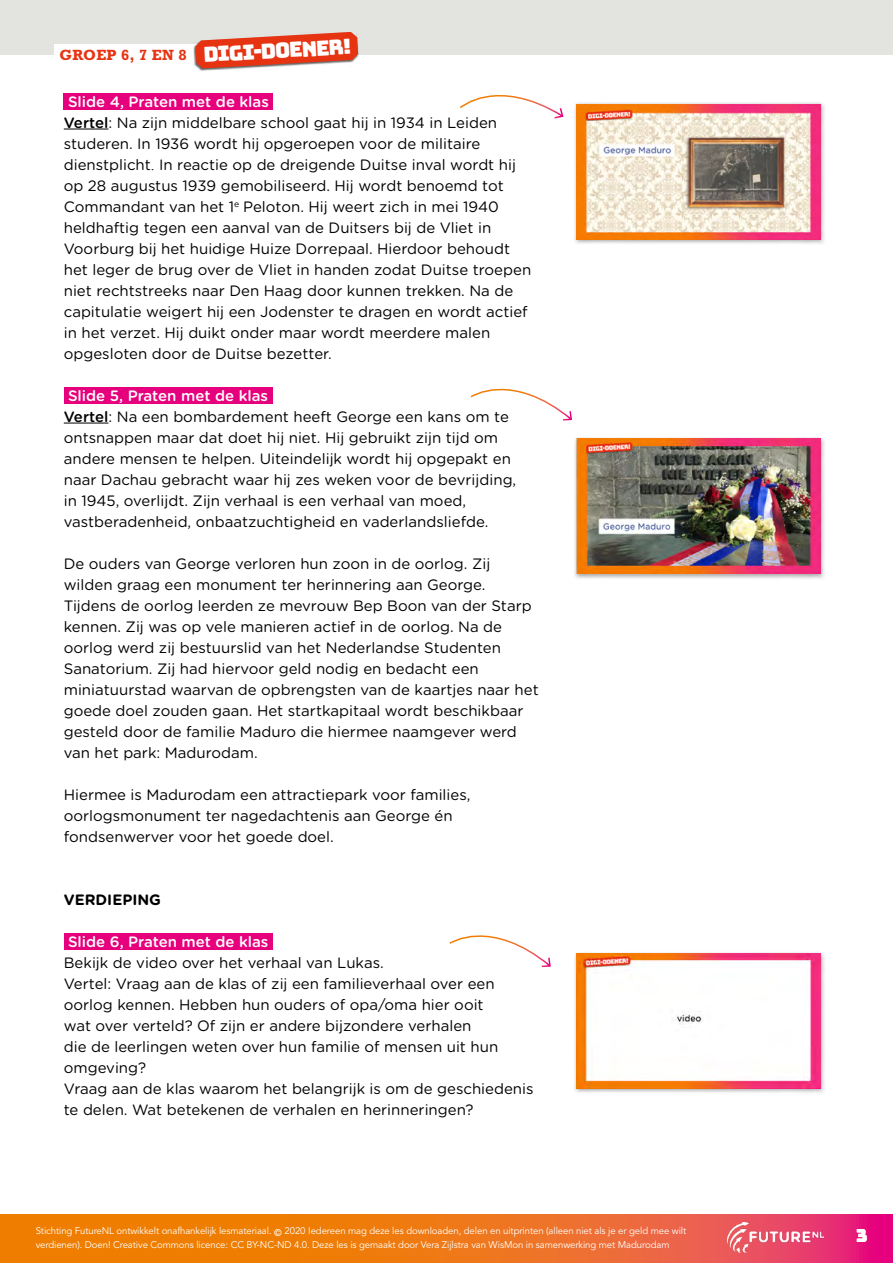
<style>
.page{position:relative;width:893px;height:1263px;background:#fff}
.page>*{position:absolute;margin:0;border:0;box-sizing:border-box;transform-origin:0 0}
.t1{font:20.85px "Bungee";color:#fff}
.t2{font:18px "Bungee";color:#fff}
.t3{font:15px/21px "Gotham Rounded";color:#000}
.t4{font:500 15px "Gotham Rounded";color:#fff}
.t5{font:700 15px "Rockwell Std";letter-spacing:.02em;color:#e63312}
.t6{font:700 15px "Gotham Rounded";color:#000}
.t7{font:9.6px/13.5px "Avenir LT Std";letter-spacing:-.01em;color:#fff}
.s1{font-weight:500;color:#fff}
.s2{font-weight:500}
.s3{font-family:"Times New Roman"}
</style>
<div class="page">
<svg style="left:0;top:1214px;width:893px;height:49px;background:#ed6c22"></svg>
<div style="left:0;top:0;width:893px;height:55px;background:#e3e3df"></div>
<div style="left:54px;top:44px;width:161px;height:21px;background:#fff"></div>
<div style="left:194px;top:32px;width:165px;height:39px;background:#000;opacity:.6"></div>
<svg style="left:195px;top:32px;width:163px;height:36px"></svg>
<img style="left:727px;top:1222px;width:97px;height:31px">
<div style="left:64px;top:93px;width:209px;height:17px;background:#e6007d"></div>
<hr style="left:64px;top:129px;width:44px;height:1px;background:#000">
<div style="left:64px;top:387px;width:208px;height:17px;background:#e6007d"></div>
<hr style="left:64px;top:423px;width:44px;height:1px;background:#000">
<div style="left:64px;top:933px;width:209px;height:17px;background:#e6007d"></div>
<div style="left:574px;top:102px;width:252px;height:143px;background:#000;opacity:.35"></div>
<img style="left:576px;top:104px;width:244px;height:135px">
<div style="left:574px;top:436px;width:252px;height:144px;background:#000;opacity:.35"></div>
<img style="left:576px;top:439px;width:244px;height:135px">
<div style="left:574px;top:951px;width:252px;height:143px;background:#000;opacity:.35"></div>
<img style="left:576px;top:953px;width:244px;height:136px">
<svg style="left:460px;top:95px;width:104px;height:24px"></svg>
<svg style="left:470px;top:388px;width:102px;height:33px"></svg>
<svg style="left:449px;top:935px;width:102px;height:33px"></svg>
<p class="t5" style="left:59px;top:46px;width:129px">GROEP 6, 7 EN 8</p>
<h1 class="t1" style="left:203px;top:42px;width:150px;rotate:-3deg">digi-doener!</h1>
<p class="t3" style="left:64px;top:90px;width:469px"><span class="s1">Slide 4, Praten met de klas<br></span><span class="s2">Vertel</span>: Na zijn middelbare school gaat hij in 1934 in Leiden studeren. In 1936 wordt hij opgeroepen voor de militaire dienstplicht<span class="s3">.</span> In reactie op de dreigende Duitse inval wordt hij op 28 augustus 1939 gemobiliseerd. Hij wordt benoemd tot Commandant van het 1<sup>e</sup> Peloton. Hij weert zich in mei 1940 heldhaftig tegen een aanval van de Duitsers bij de Vliet in Voorburg bij het huidige Huize Dorrepaal. Hierdoor behoudt het leger de brug over de Vliet in handen zodat Duitse troepen niet rechtstreeks naar Den Haag door kunnen trekken. Na de capitulatie weigert hij een Jodenster te dragen en wordt actief in het verzet. Hij duikt onder maar wordt meerdere malen opgesloten door de Duitse bezetter.</p>
<p class="t3" style="left:64px;top:384px;width:454px"><span class="s1">Slide 5, Praten met de klas<br></span><span class="s2">Vertel</span>: Na een bombardement heeft George een kans om te ontsnappen maar dat doet hij niet. Hij gebruikt zijn tijd om andere mensen te helpen. Uiteindelijk wordt hij opgepakt en naar Dachau gebracht waar hij zes weken voor de bevrijding, in 1945, overlijdt. Zijn verhaal is een verhaal van moed, vastberadenheid, onbaatzuchtigheid en vaderlandsliefde.</p>
<p class="t3" style="left:64px;top:552px;width:476px">De ouders van George verloren hun zoon in de oorlog. Zij wilden graag een monument ter herinnering aan George.<br>Tijdens de oorlog leerden ze mevrouw Bep Boon van der Starp kennen. Zij was op vele manieren actief in de oorlog. Na de oorlog werd zij bestuurslid van het Nederlandse Studenten Sanatorium. Zij had hiervoor geld nodig en bedacht een miniatuurstad waarvan de opbrengsten van de kaartjes naar het goede doel zouden gaan. Het startkapitaal wordt beschikbaar gesteld door de familie Maduro die hiermee naamgever werd van het park: Madurodam.</p>
<p class="t3" style="left:64px;top:783px;width:408px">Hiermee is Madurodam een attractiepark voor families, oorlogsmonument ter nagedachtenis aan George én fondsenwerver voor het goede doel.</p>
<p class="t6" style="left:64px;top:888px;width:99px">VERDIEPING</p>
<p class="t4" style="left:68px;top:930px;width:202px">Slide 6, Praten met de klas</p>
<p class="t3" style="left:64px;top:951px;width:471px">Bekijk de video over het verhaal van Lukas.<br>Vertel: Vraag aan de klas of zij een familieverhaal over een oorlog kennen. Hebben hun ouders of opa/oma hier ooit<br>wat over verteld? Of zijn er andere bijzondere verhalen<br>die de leerlingen weten over hun familie of mensen uit hun omgeving?<br>Vraag aan de klas waarom het belangrijk is om de geschiedenis te delen. Wat betekenen de verhalen en herinneringen?</p>
<p class="t7" style="left:36px;top:1225px;width:652px">Stichting FutureNL ontwikkelt onafhankelijk lesmateriaal. <span class="s2">©</span> 2020 Iedereen mag deze les downloaden, delen en uitprinten (alleen niet als je er geld mee wilt verdienen). Doen! Creative Commons licence: CC BY-NC-ND 4.0. Deze les is gemaakt door Vera Zijlstra van WisMon in samenwerking met Madurodam</p>
<p class="t2" style="left:856px;top:1225px;width:13px">3</p>
</div>
